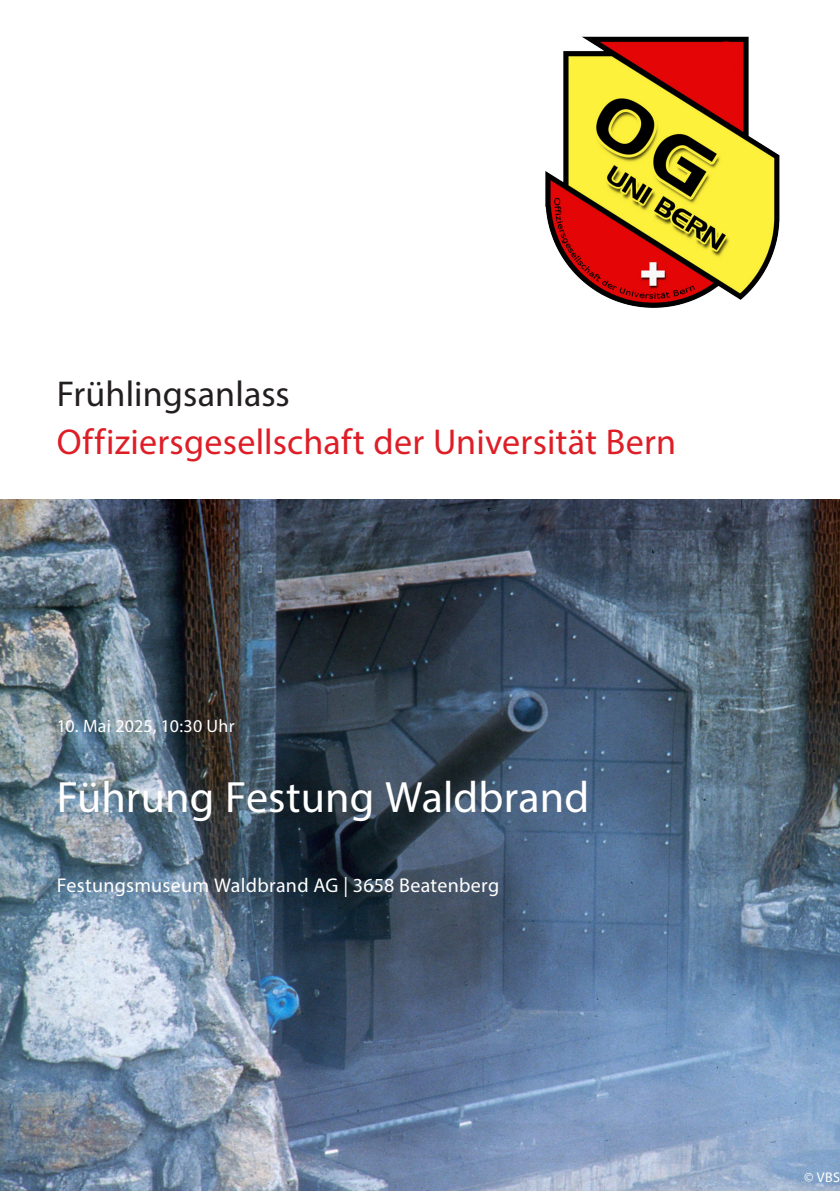
<style>
.page{position:relative;width:840px;height:1191px;background:#fff}
.page>*{position:absolute;margin:0;border:0;box-sizing:border-box;transform-origin:0 0}
.Umschlag_Untertitel{font:44px "Myriad Pro";color:#fff}
.Headline{font:36px "Myriad Pro";letter-spacing:.005em;color:#de1e27}
.Headline-2{font:36px "Myriad Pro";letter-spacing:.005em;color:#231f20}
.Umschlag_Untertitel-2{font:20px "Myriad Pro";letter-spacing:.015em;color:#fff}
.Umschlag_Untertitel-3{font:18px "Myriad Pro";letter-spacing:.015em;color:#fff}
.Umschlag_Untertitel-4{font:14px "Myriad Pro";color:#fff}
</style>
<div class="page">
<img style="left:545px;top:36px;width:235px;height:272px">
<img style="left:0;top:499px;width:839px;height:692px">
<p class="Headline-2" style="left:57px;top:371px;width:234px">Frühlingsanlass</p>
<p class="Headline" style="left:57px;top:419px;width:620px">Offiziersgesellschaft der Universität Bern</p>
<p class="Umschlag_Untertitel-3" style="left:57px;top:715px;width:179px">10. Mai 2025, 10:30 Uhr</p>
<p class="Umschlag_Untertitel" style="left:57px;top:770px;width:534px">Führung Festung Waldbrand</p>
<p class="Umschlag_Untertitel-2" style="left:57px;top:873px;width:444px">Festungsmuseum Waldbrand AG | 3658 Beatenberg</p>
<p class="Umschlag_Untertitel-4" style="left:803px;top:1168px;width:37px">© VBS</p>
</div>
